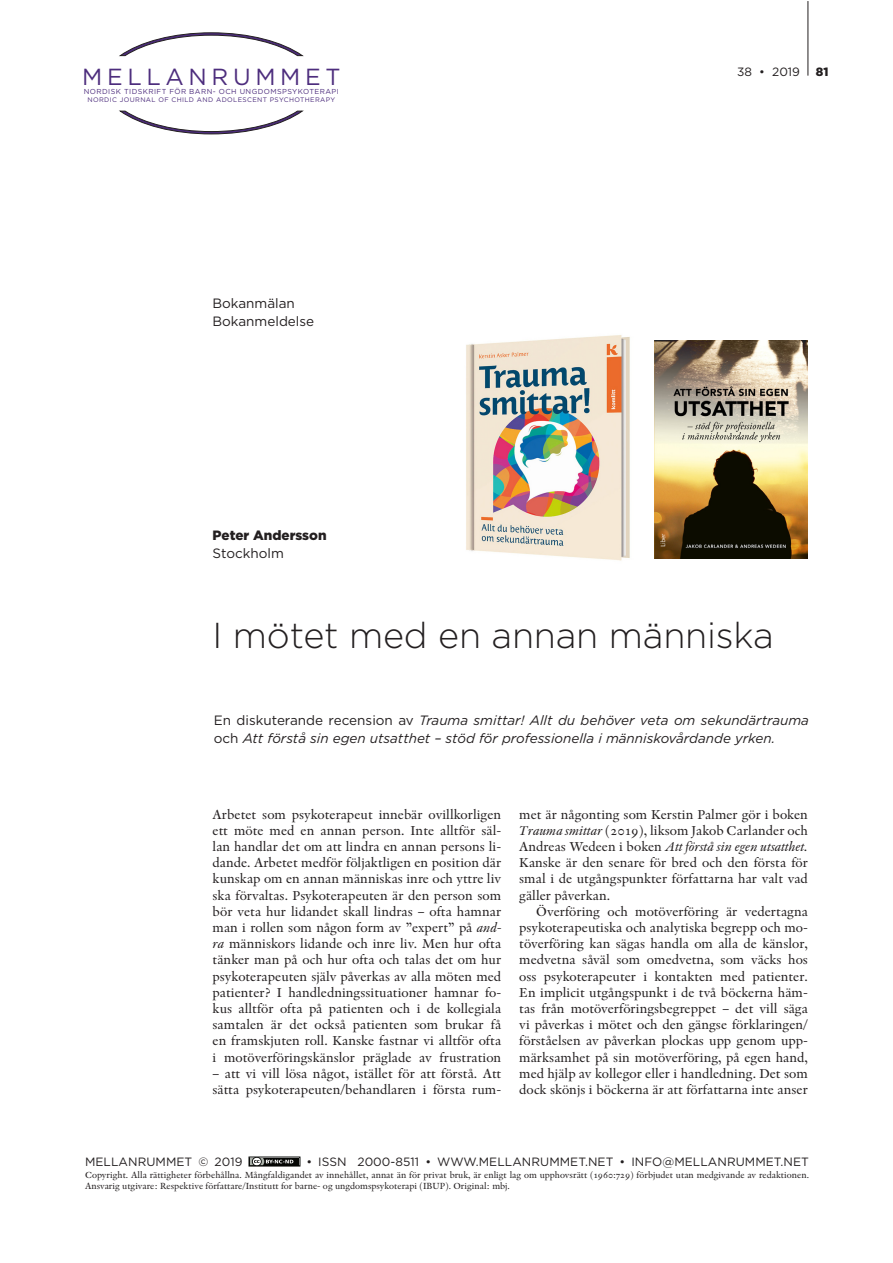
<style>
.page{position:relative;width:893px;height:1263px;background:#fff}
.page>*{position:absolute;margin:0;border:0;box-sizing:border-box;transform-origin:0 0}
.Rubrik1{font:300 36px "Gotham";letter-spacing:-.005em;color:#231f20}
.t1{font:23.25px "Gotham";letter-spacing:.2em;color:#4d2d7d}
.Bröd-1{font:13.5px/16.2px "Indigo Regular Os F";color:#231f20;text-align:justify}
.Bröd-2{font:13.5px/16.2px "Indigo Regular Os F";color:#231f20;text-align:justify}
.Ingress{font:italic 13.5px/18px "Gotham";color:#231f20}
.Titel{font:13.5px "Gotham";color:#231f20}
.Författare{font:900 13.5px "Gotham";color:#231f20}
.Författare-2{font:13.5px "Gotham";color:#231f20}
.t2{font:12px "Gotham";letter-spacing:.005em;color:#231f20}
.t3{font:900 12px "Gotham";color:#231f20}
.t4{font:9.3px/11.1px "Indigo Regular Os F";color:#231f20}
.t5{font:7.2px "Gotham";letter-spacing:.06em;color:#4d2d7d}
.t6{font:6.6px "Gotham";letter-spacing:.06em;color:#4d2d7d}
.s1{font-style:normal}
.s2{font-family:"Indigo Italic Os F"}
</style>
<div class="page">
<hr style="left:808px;top:1px;width:1px;height:75px;background:#231f20">
<div style="left:249px;top:1157px;width:51px;height:9px;border:1px solid #040503"></div>
<div style="left:250px;top:1158px;width:49px;height:7px;background:#040503"></div>
<svg style="left:249px;top:1157px;width:44px;height:10px"></svg>
<svg style="left:119px;top:32px;width:184px;height:102px"></svg>
<img style="left:466px;top:335px;width:164px;height:226px">
<img style="left:654px;top:340px;width:154px;height:218px">
<h2 class="t1" style="left:82px;top:62px;width:260px">MELLANRUMMET</h2>
<p class="t5" style="left:84px;top:87px;width:257px">NORDISK TIDSKRIFT FÖR BARN- OCH UNGDOMSPSYKOTERAPI</p>
<p class="t6" style="left:87px;top:96px;width:249px">NORDIC JOURNAL OF CHILD AND ADOLESCENT PSYCHOTHERAPY</p>
<p class="Titel" style="left:212px;top:295px;width:84px">Bokanmälan</p>
<p class="Titel" style="left:212px;top:313px;width:103px">Bokanmeldelse</p>
<p class="Författare" style="left:213px;top:527px;width:116px">Peter Andersson</p>
<p class="Författare-2" style="left:213px;top:545px;width:73px">Stockholm</p>
<p class="t2" style="left:737px;top:64px;width:64px">38 • 2019</p>
<p class="t3" style="left:816px;top:64px;width:14px">81</p>
<p class="Rubrik1" style="left:212px;top:613px;width:563px">I mötet med en annan människa</p>
<p class="Ingress" style="left:214px;top:711px;width:597px"><span class="s1">En diskuterande recension av</span> Trauma smittar! Allt du behöver veta om sekundärtrauma <span class="s1">och</span> Att förstå sin egen utsatthet – stöd för professionella i människovårdande yrken.</p>
<p class="Bröd-1" style="left:213px;top:806px;width:290px">Arbetet som psykoterapeut innebär ovillkorligen ett möte med en annan person. Inte alltför säl&shy;lan handlar det om att lindra en annan persons li&shy;dande. Arbetet medför följaktligen en position där kunskap om en annan människas inre och yttre liv ska förvaltas. Psykoterapeuten är den person som bör veta hur lidandet skall lindras – ofta hamnar man i rollen som någon form av ”expert” på <span class="s2">and&shy;ra</span> människors lidande och inre liv. Men hur ofta tänker man på och hur ofta och talas det om hur psykoterapeuten själv påverkas av alla möten med patienter? I handledningssituationer hamnar fo&shy;kus alltför ofta på patienten och i de kollegiala samtalen är det också patienten som brukar få en framskjuten roll. Kanske fastnar vi alltför ofta i motöverföringskänslor präglade av frustration</p>
<p class="Bröd-1" style="left:213px;top:1065px;width:290px">– att vi vill lösa något, istället för att förstå. Att sätta psykoterapeuten/behandlaren i första rum-</p>
<p class="Bröd-1" style="left:519px;top:806px;width:290px">met är någonting som Kerstin Palmer gör i boken <span class="s2">Trauma smittar</span> (2019), liksom Jakob Carlander och Andreas Wedeen i boken <span class="s2">Att förstå sin egen utsatthet.<br></span>Kanske är den senare för bred och den första för smal i de utgångspunkter författarna har valt vad gäller påverkan.</p>
<p class="Bröd-2" style="left:519px;top:903px;width:290px;text-indent:17px">Överföring och motöverföring är vedertagna psykoterapeutiska och analytiska begrepp och mo&shy;töverföring kan sägas handla om alla de känslor, medvetna såväl som omedvetna, som väcks hos oss psykoterapeuter i kontakten med patienter.<br>En implicit utgångspunkt i de två böckerna häm&shy;tas från motöverföringsbegreppet – det vill säga vi påverkas i mötet och den gängse förklaringen/ förståelsen av påverkan plockas upp genom upp&shy;märksamhet på sin motöverföring, på egen hand, med hjälp av kollegor eller i handledning. Det som dock skönjs i böckerna är att författarna inte anser</p>
<p class="t2" style="left:85px;top:1155px;width:159px">MELLANRUMMET © 2019</p>
<p class="t2" style="left:306px;top:1155px;width:504px">• ISSN 2000-8511 • WWW.MELLANRUMMET.NET • INFO@MELLANRUMMET.NET</p>
<p class="t4" style="left:85px;top:1169px;width:725px">Copyright. Alla rättigheter förbehållna. Mångfaldigandet av innehållet, annat än för privat bruk, är enligt lag om upphovsrätt (1960:729) förbjudet utan medgivande av redaktionen.<br>Ansvarig utgivare: Respektive författare/Institutt for barne- og ungdomspsykoterapi (IBUP). Original: mbj.</p>
</div>
